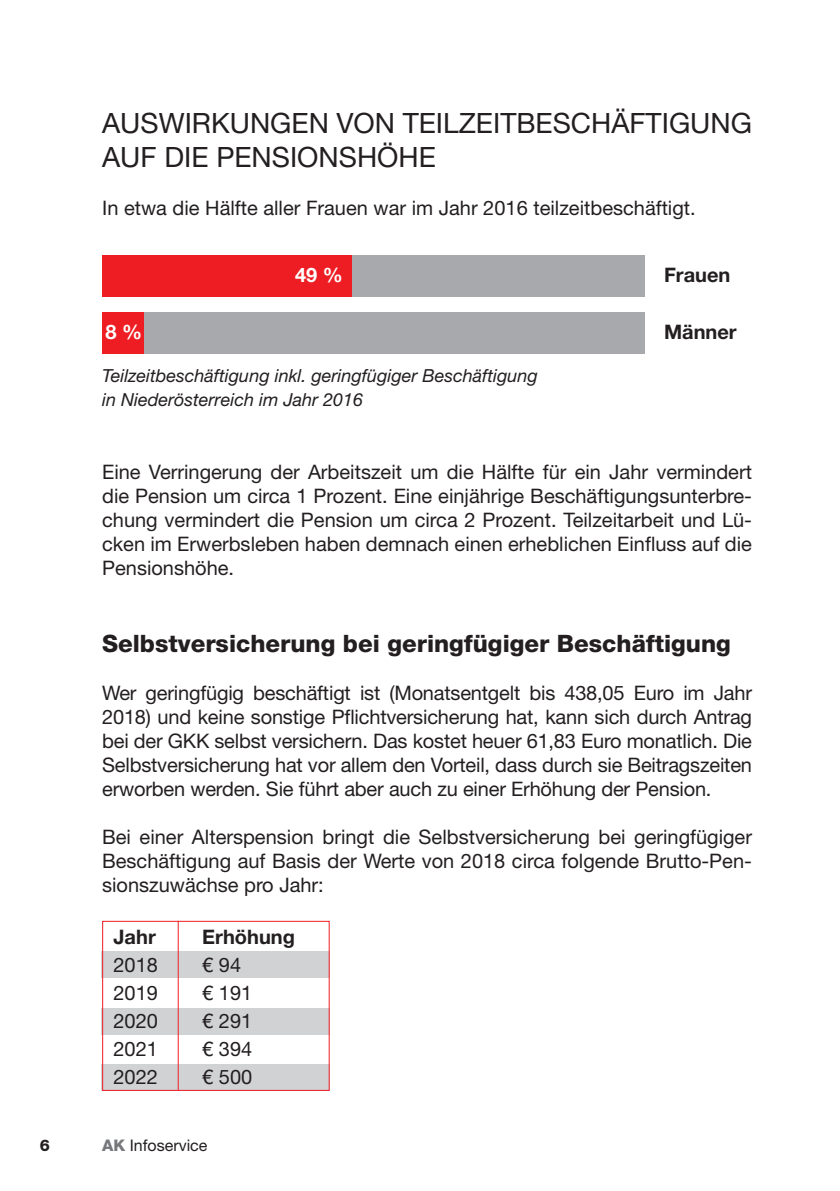
<style>
.page{position:relative;width:840px;height:1191px;background:#fff}
.page>*{position:absolute;margin:0;border:0;box-sizing:border-box;transform-origin:0 0}
.t1{font:28px/33.6px "Helvetica Neue LT Std";color:#231f20}
.t2{font:800 24px "Helvetica Neue LT Std";color:#231f20}
.t3{font:20px/24px "Helvetica Neue LT Std";color:#231f20;text-align:justify}
.t4{font:700 20px "Helvetica Neue LT Std";color:#231f20}
.t5{font:700 20px "Helvetica Neue LT Std";color:#fff}
.t6{font:italic 18px/24px "Helvetica Neue LT Std";color:#231f20}
.t7{font:16px "Helvetica Neue LT Std";color:#231f20}
.t8{font:800 16px "Helvetica Neue LT Std";color:#231f20}
.s1{font-weight:800;color:#76787b}
</style>
<div class="page">
<div style="left:102px;top:255px;width:542px;height:42px;background:#a8a9ad"></div>
<div style="left:102px;top:255px;width:249px;height:42px;background:#ee1d23"></div>
<div style="left:102px;top:312px;width:542px;height:41px;background:#a8a9ad"></div>
<div style="left:102px;top:312px;width:41px;height:41px;background:#ee1d23"></div>
<div style="left:102px;top:951px;width:227px;height:27px;background:#d1d2d4"></div>
<div style="left:102px;top:1007px;width:227px;height:27px;background:#d1d2d4"></div>
<div style="left:102px;top:1064px;width:227px;height:26px;background:#d1d2d4"></div>
<div style="left:102px;top:920px;width:227px;height:170px;border:1px solid #ee1d23"></div>
<hr style="left:178px;top:920px;width:1px;height:170px;background:#ee1d23">
<h1 class="t1" style="left:102px;top:106px;width:651px">AUSWIRKUNGEN VON TEILZEITBESCHÄFTIGUNG<br>AUF DIE PENSIONSHÖHE</h1>
<p class="t3" style="left:102px;top:196px;width:594px">In etwa die Hälfte aller Frauen war im Jahr 2016 teilzeitbeschäftigt.</p>
<p class="t5" style="left:105px;top:320px;width:38px">8 %</p>
<p class="t5" style="left:295px;top:263px;width:49px">49 %</p>
<p class="t6" style="left:102px;top:363px;width:437px">Teilzeitbeschäftigung inkl. geringfügiger Beschäftigung in Niederösterreich im Jahr 2016</p>
<p class="t4" style="left:663px;top:263px;width:68px">Frauen</p>
<p class="t4" style="left:663px;top:319px;width:74px">Männer</p>
<p class="t3" style="left:102px;top:460px;width:651px">Eine Verringerung der Arbeitszeit um die Hälfte für ein Jahr vermindert die Pension um circa 1 Prozent. Eine einjährige Beschäftigungsunterbre&shy;chung vermindert die Pension um circa 2 Prozent. Teilzeitarbeit und Lü&shy;cken im Erwerbsleben haben demnach einen erheblichen Einfluss auf die Pensionshöhe.</p>
<p class="t2" style="left:102px;top:629px;width:630px">Selbstversicherung bei geringfügiger Beschäftigung</p>
<p class="t3" style="left:102px;top:680px;width:651px">Wer geringfügig beschäftigt ist (Monatsentgelt bis 438,05 Euro im Jahr 2018) und keine sonstige Pflichtversicherung hat, kann sich durch Antrag bei der GKK selbst versichern. Das kostet heuer 61,83 Euro monatlich. Die Selbstversicherung hat vor allem den Vorteil, dass durch sie Beitragszeiten erworben werden. Sie führt aber auch zu einer Erhöhung der Pension.</p>
<p class="t3" style="left:102px;top:824px;width:651px">Bei einer Alterspension bringt die Selbstversicherung bei geringfügiger Beschäftigung auf Basis der Werte von 2018 circa folgende Brutto-Pen&shy;sionszuwächse pro Jahr:</p>
<p class="t4" style="left:113px;top:924px;width:44px">Jahr</p>
<p class="t4" style="left:202px;top:924px;width:94px">Erhöhung</p>
<p class="t3" style="left:113px;top:952px;width:46px">2018</p>
<p class="t3" style="left:202px;top:952px;width:40px">€ 94</p>
<p class="t3" style="left:113px;top:980px;width:46px">2019</p>
<p class="t3" style="left:202px;top:980px;width:52px">€ 191</p>
<p class="t3" style="left:113px;top:1008px;width:46px">2020</p>
<p class="t3" style="left:202px;top:1008px;width:52px">€ 291</p>
<p class="t3" style="left:113px;top:1036px;width:46px">2021</p>
<p class="t3" style="left:202px;top:1036px;width:52px">€ 394</p>
<p class="t3" style="left:113px;top:1064px;width:46px">2022</p>
<p class="t3" style="left:202px;top:1064px;width:52px">€ 500</p>
<p class="t8" style="left:40px;top:1136px;width:12px">6</p>
<p class="t7" style="left:102px;top:1136px;width:107px"><span class="s1">AK</span> Infoservice</p>
</div>
